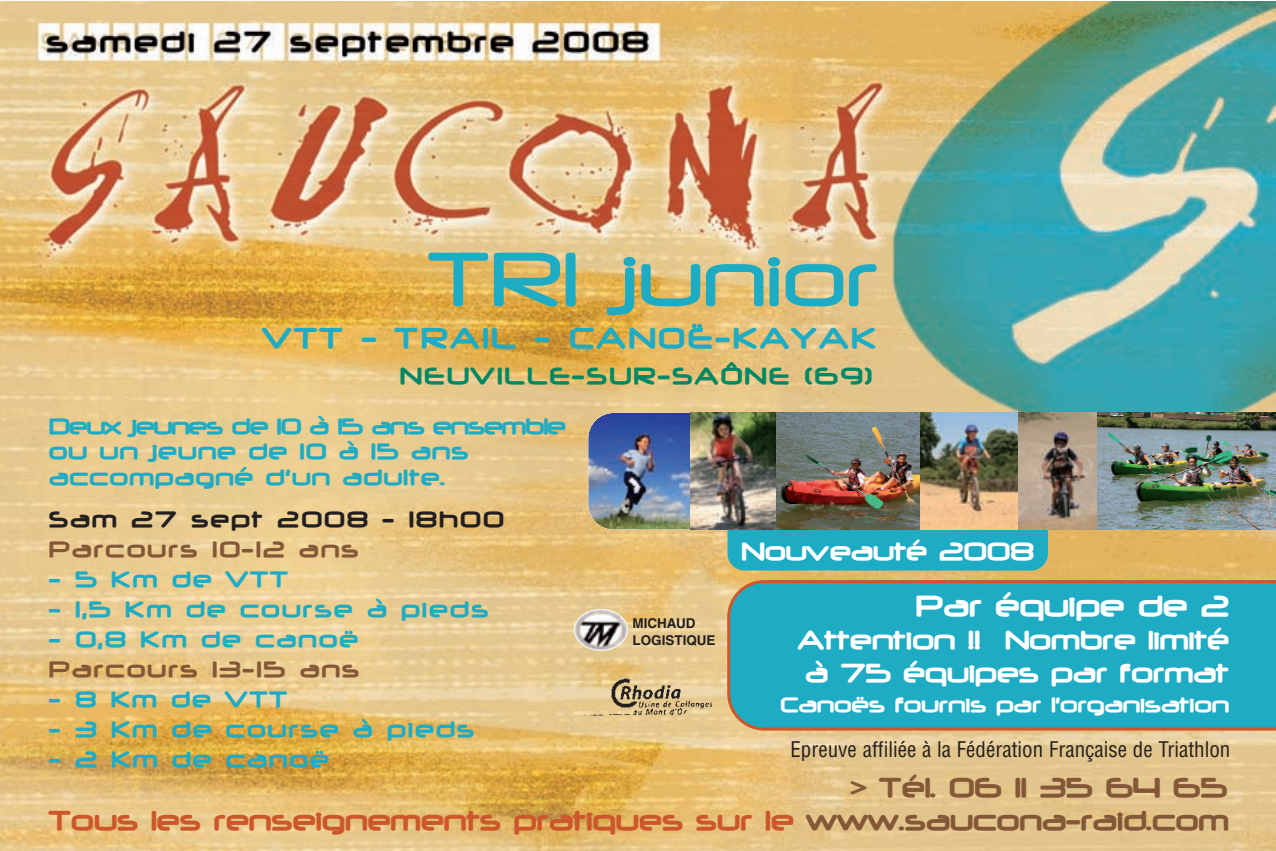
<style>
.page{position:relative;width:1276px;height:851px;background:#fff}
.page>*{position:absolute;margin:0;border:0;box-sizing:border-box;transform-origin:0 0}
.t1{font:500 90px "Neuropol";color:#1eabc4}
.t2{font:700 33.6px "Neuropol";color:#fff}
.t3{font:700 33px "Neuropol";letter-spacing:.08em;color:#1eabc4}
.t4{font:700 31.5px "Neuropol";color:#cb572b}
.t5{font:700 31.5px "Neuropol";color:#835838}
.t6{font:700 30px/33px "Neuropol";color:#fff}
.t7{font:700 28.8px "Neuropol";color:#fff}
.t8{font:700 27px "Neuropol";letter-spacing:.08em;color:#008763}
.t9{font:700 25.5px/25.5px "Neuropol";letter-spacing:.04em;color:#1eabc4}
.t10{font:700 25.5px "Neuropol";letter-spacing:.08em;color:#1eabc4}
.t11{font:700 25.5px "Neuropol";letter-spacing:.08em;color:#835838}
.t12{font:700 25.5px "Neuropol";letter-spacing:.08em;color:#231f20}
.t13{font:700 24px "Neuropol";color:#fff}
.t14{font:condensed 21px "Helvetica";color:#231f20}
.t15{font:700 13.5px/16.2px "Helvetica";color:#231f20}
.s1{color:#835838}
</style>
<div class="page">
<img style="left:0;top:1px;width:1276px;height:849px">
<div style="left:727px;top:580px;width:549px;height:150px;background:#1eabc4"></div>
<div style="left:727px;top:440px;width:321px;height:130px;background:#1eabc4;border-radius:17px"></div>
<img style="left:588px;top:413px;width:137px;height:116px;border-radius:26px">
<img style="left:690px;top:413px;width:86px;height:116px">
<img style="left:776px;top:413px;width:144px;height:116px">
<img style="left:920px;top:413px;width:98px;height:116px">
<img style="left:1018px;top:413px;width:79px;height:116px">
<img style="left:1097px;top:413px;width:179px;height:116px">
<img style="left:574px;top:608px;width:54px;height:42px;border-radius:50%">
<img style="left:584px;top:675px;width:129px;height:41px">
<h1 class="t1" style="left:427px;top:222px;width:450px">TRI junior</h1>
<p class="t3" style="left:262px;top:317px;width:614px">VTT - TRAIL - CANOË-KAYAK</p>
<p class="t8" style="left:399px;top:359px;width:473px">NEUVILLE-SUR-SAÔNE (69)</p>
<p class="t9" style="left:48px;top:412px;width:518px">Deux jeunes de 10 à 15 ans ensemble ou un jeune de 10 à 15 ans accompagné d'un adulte.</p>
<p class="t12" style="left:48px;top:503px;width:456px">Sam 27 sept 2008 - 18h00</p>
<p class="t11" style="left:48px;top:533px;width:311px">Parcours 10-12 ans</p>
<p class="t9" style="left:48px;top:565px;width:241px">- 5 Km de VTT</p>
<p class="t10" style="left:48px;top:593px;width:441px">- 1,5 Km de course à pieds</p>
<p class="t10" style="left:48px;top:623px;width:311px">- 0,8 Km de canoë</p>
<p class="t11" style="left:48px;top:653px;width:312px">Parcours 13-15 ans</p>
<p class="t9" style="left:48px;top:685px;width:240px">- 8 Km de VTT</p>
<p class="t10" style="left:48px;top:713px;width:427px">- 3 Km de course à pieds</p>
<p class="t10" style="left:48px;top:743px;width:281px">- 2 Km de canoë</p>
<p class="t15" style="left:632px;top:616px;width:85px">MICHAUD<br>LOGISTIQUE</p>
<p class="t7" style="left:741px;top:532px;width:294px">Nouveauté 2008</p>
<h2 class="t2" style="left:915px;top:584px;width:315px">Par équipe de 2</h2>
<p class="t6" style="left:797px;top:622px;width:432px">Attention !! Nombre limité à 75 équipes par format</p>
<p class="t13" style="left:780px;top:689px;width:450px">Canoës fournis par l'organisation</p>
<p class="t14" style="left:790px;top:740px;width:441px">Epreuve affiliée à la Fédération Française de Triathlon</p>
<p class="t5" style="left:850px;top:767px;width:378px">&gt; Tél. 06 11 35 64 65</p>
<p class="t4" style="left:49px;top:800px;width:1181px">Tous les renseignements pratiques sur le <span class="s1">www.saucona-raid.com</span></p>
</div>
